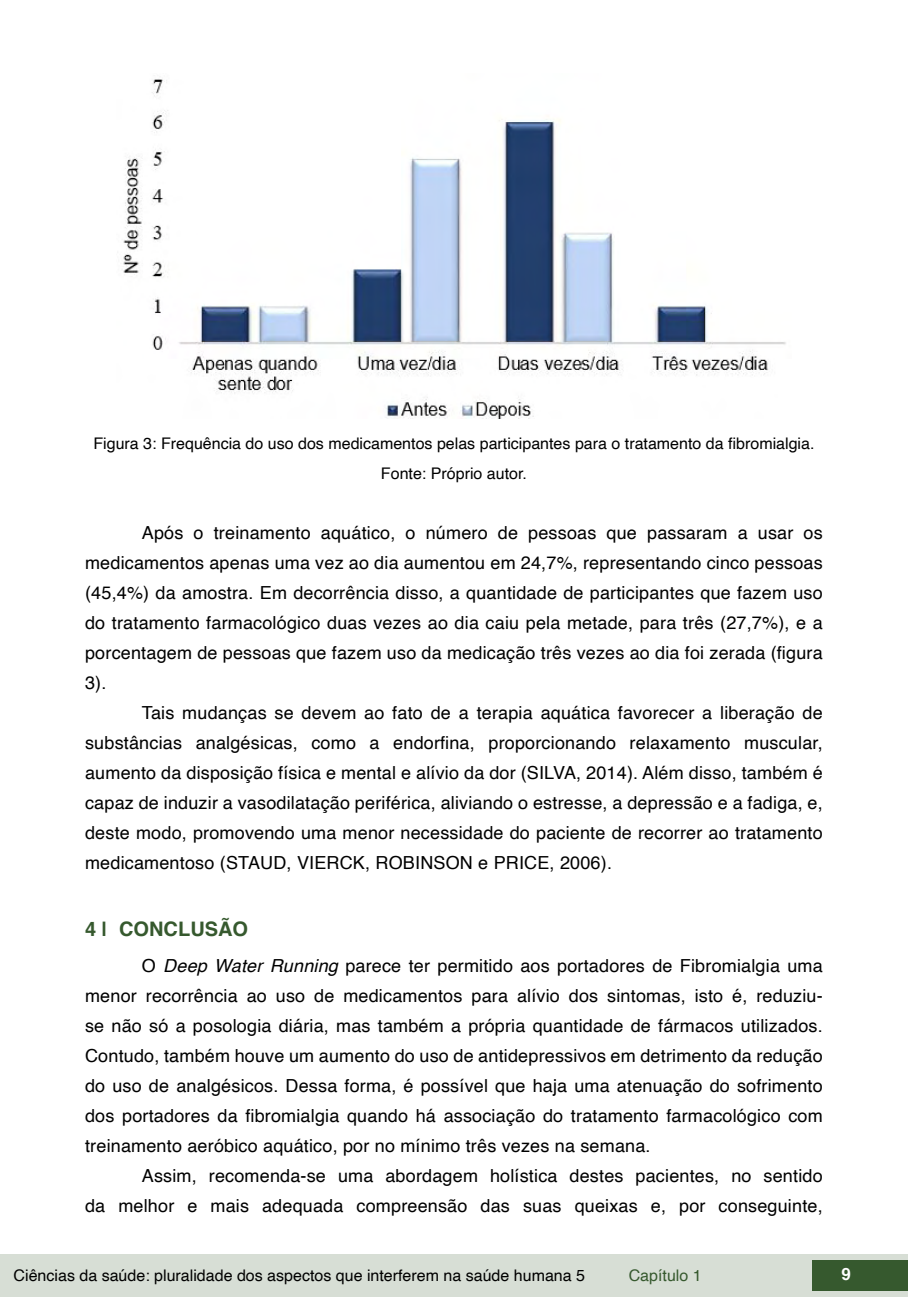
<style>
.page{position:relative;width:908px;height:1304px;background:#fff}
.page>*{position:absolute;margin:0;border:0;box-sizing:border-box;transform-origin:0 0}
.t1{font:700 20px "Helvetica";color:#36592e}
.t2{font:18px/30px "Helvetica";letter-spacing:.01em;color:#000;text-align:justify}
.t3{font:700 16.8px "Helvetica";color:#fff}
.t4{font:16px/30.6px "Helvetica";color:#000;text-align:center}
.t5{font:16px "Helvetica";color:#36592e}
.s1{font-style:italic}
</style>
<div class="page">
<div style="left:0;top:1254px;width:906px;height:43px;background:#d7ded5"></div>
<div style="left:812px;top:1261px;width:95px;height:30px;background:#36592e"></div>
<img style="left:123px;top:79px;width:663px;height:339px">
<p class="t4" style="left:93px;top:428px;width:722px">Figura 3: Frequência do uso dos medicamentos pelas participantes para o tratamento da fibromialgia.<br>Fonte: Próprio autor.</p>
<p class="t2" style="left:85px;top:518px;width:738px;text-indent:57px">Após o treinamento aquático, o número de pessoas que passaram a usar os medicamentos apenas uma vez ao dia aumentou em 24,7%, representando cinco pessoas (45,4%) da amostra. Em decorrência disso, a quantidade de participantes que fazem uso do tratamento farmacológico duas vezes ao dia caiu pela metade, para três (27,7%), e a porcentagem de pessoas que fazem uso da medicação três vezes ao dia foi zerada (figura 3).</p>
<p class="t2" style="left:85px;top:698px;width:738px;text-indent:57px">Tais mudanças se devem ao fato de a terapia aquática favorecer a liberação de substâncias analgésicas, como a endorfina, proporcionando relaxamento muscular, aumento da disposição física e mental e alívio da dor (SILVA, 2014). Além disso, também é capaz de induzir a vasodilatação periférica, aliviando o estresse, a depressão e a fadiga, e, deste modo, promovendo uma menor necessidade do paciente de recorrer ao tratamento medicamentoso (STAUD, VIERCK, ROBINSON e PRICE, 2006).</p>
<p class="t1" style="left:85px;top:913px;width:164px">4 | CONCLUSÃO</p>
<p class="t2" style="left:85px;top:951px;width:738px;text-indent:57px">O <span class="s1">Deep Water Running</span> parece ter permitido aos portadores de Fibromialgia uma menor recorrência ao uso de medicamentos para alívio dos sintomas, isto é, reduziu&shy;se não só a posologia diária, mas também a própria quantidade de fármacos utilizados.<br>Contudo, também houve um aumento do uso de antidepressivos em detrimento da redução do uso de analgésicos. Dessa forma, é possível que haja uma atenuação do sofrimento dos portadores da fibromialgia quando há associação do tratamento farmacológico com treinamento aeróbico aquático, por no mínimo três vezes na semana.</p>
<p class="t2" style="left:85px;top:1161px;width:738px;text-align:right">Assim, recomenda-se uma abordagem holística destes pacientes, no sentido<br>da melhor e mais adequada compreensão das suas queixas e, por conseguinte,</p>
<p class="t4" style="left:14px;top:1260px;width:572px">Ciências da saúde: pluralidade dos aspectos que interferem na saúde humana 5</p>
<p class="t5" style="left:628px;top:1263px;width:74px">Capítulo 1</p>
<p class="t3" style="left:841px;top:1261px;width:11px">9</p>
</div>
